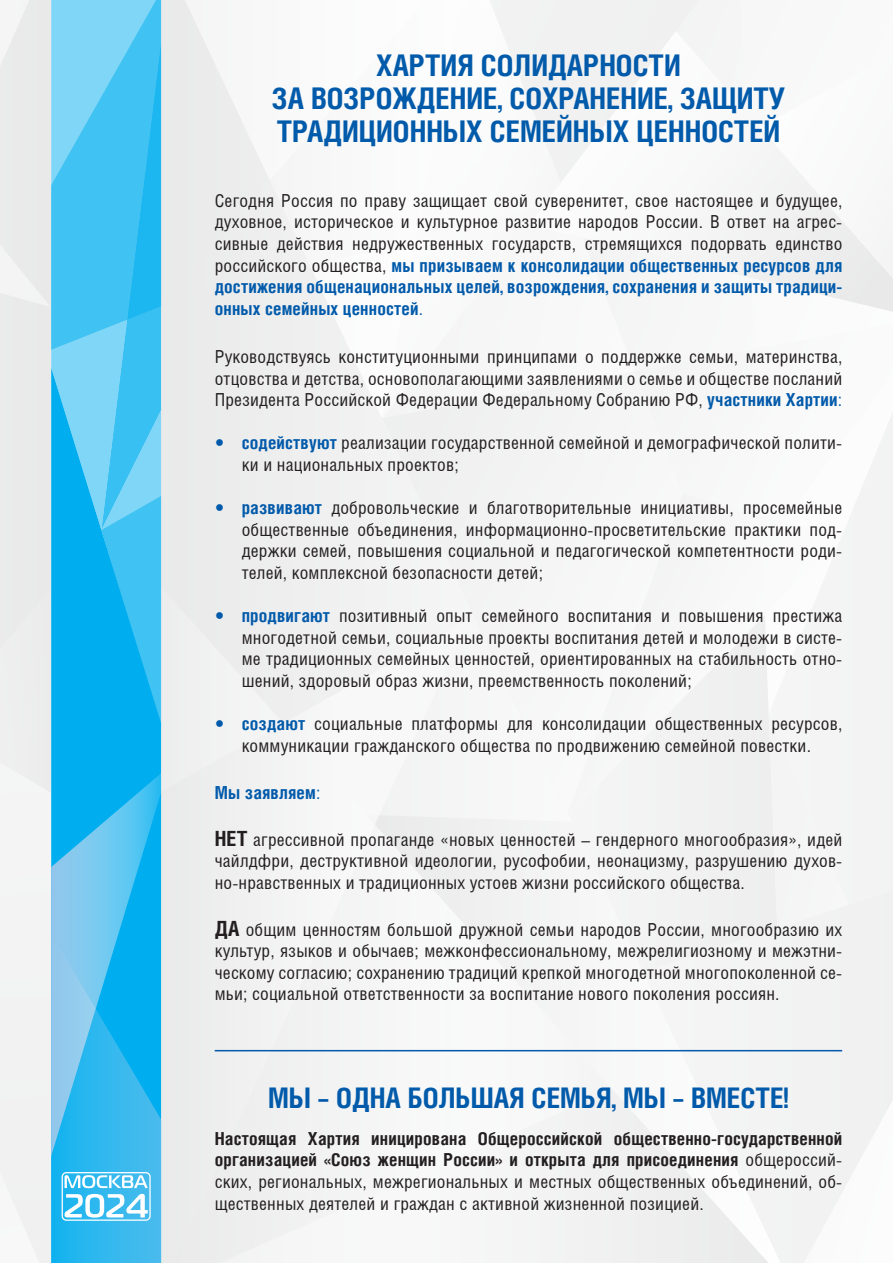
<style>
.page{position:relative;width:893px;height:1263px;background:#fff}
.page>*{position:absolute;margin:0;border:0;box-sizing:border-box;transform-origin:0 0}
.t1{font:700 30px "Helios Cond";color:#015aaa}
.t2{font:700 28.5px "Helios Cond";color:#015aaa}
.t3{font:18px/21.6px "Helios Cond";letter-spacing:.01em;color:#231f20;text-align:justify}
.t4{font:700 18px "Helios Cond";letter-spacing:.01em;color:#015aaa}
.s1{font-weight:700;color:#015aaa}
.s2{color:#015aaa}
.s3{font-weight:400}
.s4{font-weight:700;font-size:21px}
.s5{font-weight:700}
</style>
<div class="page">
<div style="left:51px;top:0;width:842px;height:1263px;background:#f4f4f5"></div>
<svg style="left:51px;top:0;width:110px;height:1263px;background:#3dbef1"></svg>
<div style="left:62px;top:1172px;width:89px;height:49px;border:1px solid #fff;border-radius:4px"></div>
<div style="left:0;top:0;width:51px;height:1263px;background:#ececed"></div>
<hr style="left:215px;top:1050px;width:627px;height:1px;background:#015aaa">
<p class="t1" style="left:376px;top:48px;width:306px">ХАРТИЯ СОЛИДАРНОСТИ</p>
<p class="t1" style="left:272px;top:81px;width:515px">ЗА ВОЗРОЖДЕНИЕ, СОХРАНЕНИЕ, ЗАЩИТУ</p>
<p class="t1" style="left:277px;top:114px;width:505px">ТРАДИЦИОННЫХ СЕМЕЙНЫХ ЦЕННОСТЕЙ</p>
<p class="t3" style="left:215px;top:189px;width:629px">Сегодня Россия по праву защищает свой суверенитет, свое настоящее и будущее, духовное, историческое и культурное развитие народов России. В ответ на агрес&shy;сивные действия недружественных государств, стремящихся подорвать единство российского общества, <span class="s1">мы призываем к консолидации общественных ресурсов для достижения общенациональных целей, возрождения, сохранения и защиты традици&shy;онных семейных ценностей</span><span class="s2">.</span></p>
<p class="t3" style="left:215px;top:345px;width:629px">Руководствуясь конституционными принципами о поддержке семьи, материнства, отцовства и детства, основополагающими заявлениями о семье и обществе посланий Президента Российской Федерации Федеральному Собранию РФ, <span class="s1">участники Хартии</span><span class="s2">:</span></p>
<p class="t3" style="left:242px;top:432px;width:602px;text-indent:-27px"><span class="s1">• содействуют</span> реализации государственной семейной и демографической полити&shy;ки и национальных проектов;</p>
<p class="t3" style="left:242px;top:497px;width:602px;text-indent:-27px"><span class="s1">• развивают</span> добровольческие и благотворительные инициативы, просемейные общественные объединения, информационно-просветительские практики под&shy;держки семей, повышения социальной и педагогической компетентности роди&shy;телей, комплексной безопасности детей;</p>
<p class="t3" style="left:242px;top:605px;width:602px;text-indent:-27px"><span class="s1">• продвигают</span> позитивный опыт семейного воспитания и повышения престижа многодетной семьи, социальные проекты воспитания детей и молодежи в систе&shy;ме традиционных семейных ценностей, ориентированных на стабильность отно&shy;шений, здоровый образ жизни, преемственность поколений;</p>
<p class="t3" style="left:215px;top:713px;width:629px;text-align:center"><span class="s1">• создают</span> социальные платформы для консолидации общественных ресурсов, коммуникации гражданского общества по продвижению семейной повестки.</p>
<p class="t4" style="left:215px;top:781px;width:107px">Мы заявляем<span class="s3">:</span></p>
<p class="t3" style="left:215px;top:828px;width:629px"><span class="s4">НЕТ</span> агрессивной пропаганде «новых ценностей – гендерного многообразия», идей чайлдфри, деструктивной идеологии, русофобии, неонацизму, разрушению духов&shy;но-нравственных и традиционных устоев жизни российского общества.</p>
<p class="t3" style="left:215px;top:918px;width:629px"><span class="s4">ДА</span> общим ценностям большой дружной семьи народов России, многообразию их культур, языков и обычаев; межконфессиональному, межрелигиозному и межэтни&shy;ческому согласию; сохранению традиций крепкой многодетной многопоколенной се&shy;мьи; социальной ответственности за воспитание нового поколения россиян.</p>
<p class="t2" style="left:268px;top:1080px;width:522px">МЫ – ОДНА БОЛЬШАЯ СЕМЬЯ, МЫ – ВМЕСТЕ!</p>
<p class="t3" style="left:215px;top:1127px;width:629px"><span class="s5">Настоящая Хартия иницирована Общероссийской общественно-государственной организацией «Союз женщин России» и открыта для присоединения</span> общероссий&shy;ских, региональных, межрегиональных и местных общественных объединений, об&shy;щественных деятелей и граждан с активной жизненной позицией.</p>
</div>
